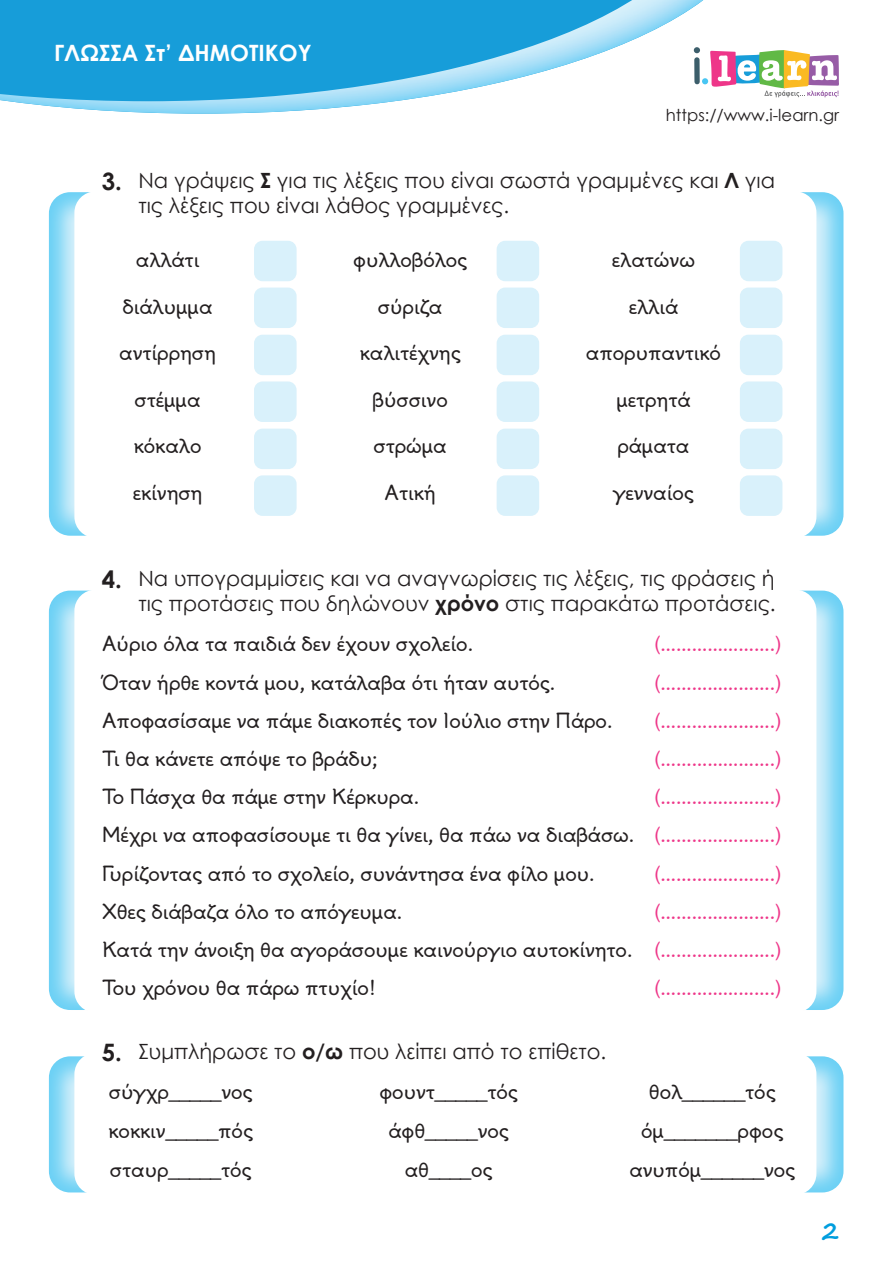
<style>
.page{position:relative;width:893px;height:1263px;background:#fff}
.page>*{position:absolute;margin:0;border:0;box-sizing:border-box;transform-origin:0 0}
.t1{font:700 24px "Century Gothic";color:#231f20}
.t2{font:700 24px "Segoe Script";color:#009ede}
.t3{font:700 22.5px "Century Gothic";color:#fff}
.t4{font:21px "PF Alfabeta";color:#231f20}
.t5{font:21px/25.2px "Century Gothic";color:#231f20}
.t6{font:21px "PF Alfabeta";color:#ee3689}
.t7{font:16.5px "Century Gothic";color:#231f20}
.s1{font-weight:700}
</style>
<div class="page">
<img style="left:7px;top:101px;width:381px;height:13px">
<svg style="left:0;top:0;width:704px;height:101px;fill:#179dd9"></svg>
<svg style="left:694px;top:47px;width:145px;height:50px"></svg>
<div style="left:47px;top:192px;width:797px;height:345px;background:#48c6f3;opacity:.77"></div>
<div style="left:74px;top:191px;width:742px;height:347px;background:#fff;border-radius:21px"></div>
<div style="left:47px;top:590px;width:797px;height:420px;background:#48c6f3;opacity:.77"></div>
<div style="left:74px;top:590px;width:742px;height:423px;background:#fff;border-radius:21px"></div>
<div style="left:47px;top:1055px;width:797px;height:140px;background:#48c6f3;opacity:.77"></div>
<div style="left:74px;top:1053px;width:742px;height:142px;background:#fff;border-radius:21px"></div>
<div style="left:254px;top:241px;width:43px;height:40px;background:#d9f1fb;border-radius:9px"></div>
<div style="left:497px;top:241px;width:42px;height:40px;background:#d9f1fb;border-radius:9px"></div>
<div style="left:740px;top:241px;width:42px;height:40px;background:#d9f1fb;border-radius:9px"></div>
<div style="left:254px;top:335px;width:43px;height:40px;background:#d9f1fb;border-radius:9px"></div>
<div style="left:497px;top:335px;width:42px;height:40px;background:#d9f1fb;border-radius:9px"></div>
<div style="left:740px;top:335px;width:42px;height:40px;background:#d9f1fb;border-radius:9px"></div>
<div style="left:254px;top:429px;width:43px;height:40px;background:#d9f1fb;border-radius:9px"></div>
<div style="left:497px;top:429px;width:42px;height:40px;background:#d9f1fb;border-radius:9px"></div>
<div style="left:740px;top:429px;width:42px;height:40px;background:#d9f1fb;border-radius:9px"></div>
<div style="left:254px;top:288px;width:43px;height:40px;background:#d9f1fb;border-radius:9px"></div>
<div style="left:497px;top:288px;width:42px;height:40px;background:#d9f1fb;border-radius:9px"></div>
<div style="left:740px;top:288px;width:42px;height:40px;background:#d9f1fb;border-radius:9px"></div>
<div style="left:254px;top:381px;width:43px;height:41px;background:#d9f1fb;border-radius:9px"></div>
<div style="left:497px;top:381px;width:42px;height:41px;background:#d9f1fb;border-radius:9px"></div>
<div style="left:740px;top:381px;width:42px;height:41px;background:#d9f1fb;border-radius:9px"></div>
<div style="left:254px;top:475px;width:43px;height:41px;background:#d9f1fb;border-radius:9px"></div>
<div style="left:497px;top:475px;width:42px;height:41px;background:#d9f1fb;border-radius:9px"></div>
<div style="left:740px;top:475px;width:42px;height:41px;background:#d9f1fb;border-radius:9px"></div>
<p class="t3" style="left:54px;top:35px;width:259px">ΓΛΩΣΣΑ Στ’ ΔΗΜΟΤΙΚΟΥ</p>
<p class="t7" style="left:666px;top:103px;width:175px">https://www.i-learn.gr</p>
<p class="t1" style="left:102px;top:163px;width:22px">3.</p>
<p class="t5" style="left:138px;top:167px;width:638px">Να γράψεις <span class="s1">Σ</span> για τις λέξεις που είναι σωστά γραμμένες και <span class="s1">Λ</span> για τις λέξεις που είναι λάθος γραμμένες.</p>
<p class="t4" style="left:136px;top:248px;width:65px">αλλάτι</p>
<p class="t4" style="left:123px;top:294px;width:91px">διάλυμμα</p>
<p class="t4" style="left:119px;top:341px;width:98px">αντίρρηση</p>
<p class="t4" style="left:135px;top:387px;width:68px">στέμμα</p>
<p class="t4" style="left:134px;top:434px;width:69px">κόκαλο</p>
<p class="t4" style="left:133px;top:480px;width:71px">εκίνηση</p>
<p class="t4" style="left:353px;top:248px;width:116px">φυλλοβόλος</p>
<p class="t4" style="left:378px;top:294px;width:66px">σύριζα</p>
<p class="t4" style="left:360px;top:341px;width:102px">καλιτέχνης</p>
<p class="t4" style="left:373px;top:387px;width:77px">βύσσινο</p>
<p class="t4" style="left:374px;top:434px;width:75px">στρώμα</p>
<p class="t4" style="left:384px;top:480px;width:53px">Ατική</p>
<p class="t4" style="left:612px;top:248px;width:85px">ελατώνω</p>
<p class="t4" style="left:629px;top:294px;width:51px">ελλιά</p>
<p class="t4" style="left:586px;top:341px;width:137px">απορυπαντικό</p>
<p class="t4" style="left:616px;top:387px;width:76px">μετρητά</p>
<p class="t4" style="left:617px;top:434px;width:74px">ράματα</p>
<p class="t4" style="left:613px;top:480px;width:82px">γενναίος</p>
<p class="t1" style="left:102px;top:561px;width:22px">4.</p>
<p class="t5" style="left:138px;top:565px;width:639px">Να υπογραμμίσεις και να αναγνωρίσεις τις λέξεις, τις φράσεις ή τις προτάσεις που δηλώνουν <span class="s1">χρόνο</span> στις παρακάτω προτάσεις.</p>
<p class="t4" style="left:102px;top:632px;width:373px">Αύριο όλα τα παιδιά δεν έχουν σχολείο.</p>
<p class="t6" style="left:655px;top:632px;width:128px">(………………….)</p>
<p class="t4" style="left:102px;top:670px;width:455px">Όταν ήρθε κοντά μου, κατάλαβα ότι ήταν αυτός.</p>
<p class="t6" style="left:655px;top:670px;width:128px">(………………….)</p>
<p class="t4" style="left:102px;top:708px;width:512px">Αποφασίσαμε να πάμε διακοπές τον Ιούλιο στην Πάρο.</p>
<p class="t6" style="left:655px;top:708px;width:128px">(………………….)</p>
<p class="t4" style="left:102px;top:746px;width:277px">Τι θα κάνετε απόψε το βράδυ;</p>
<p class="t6" style="left:655px;top:746px;width:128px">(………………….)</p>
<p class="t4" style="left:102px;top:785px;width:319px">Το Πάσχα θα πάμε στην Κέρκυρα.</p>
<p class="t6" style="left:655px;top:785px;width:128px">(………………….)</p>
<p class="t4" style="left:102px;top:823px;width:534px">Μέχρι να αποφασίσουμε τι θα γίνει, θα πάω να διαβάσω.</p>
<p class="t6" style="left:655px;top:823px;width:128px">(………………….)</p>
<p class="t4" style="left:102px;top:861px;width:494px">Γυρίζοντας από το σχολείο, συνάντησα ένα φίλο μου.</p>
<p class="t6" style="left:655px;top:861px;width:128px">(………………….)</p>
<p class="t4" style="left:102px;top:899px;width:302px">Χθες διάβαζα όλο το απόγευμα.</p>
<p class="t6" style="left:655px;top:899px;width:128px">(………………….)</p>
<p class="t4" style="left:102px;top:937px;width:532px">Κατά την άνοιξη θα αγοράσουμε καινούργιο αυτοκίνητο.</p>
<p class="t6" style="left:655px;top:937px;width:128px">(………………….)</p>
<p class="t4" style="left:102px;top:976px;width:276px">Του χρόνου θα πάρω πτυχίο!</p>
<p class="t6" style="left:655px;top:976px;width:128px">(………………….)</p>
<p class="t1" style="left:102px;top:1034px;width:22px">5.</p>
<p class="t5" style="left:138px;top:1038px;width:469px">Συμπλήρωσε το <span class="s1">ο/ω</span> που λείπει από το επίθετο.</p>
<p class="t4" style="left:109px;top:1080px;width:145px">σύγχρ_____νος</p>
<p class="t4" style="left:108px;top:1119px;width:146px">κοκκιν_____πός</p>
<p class="t4" style="left:110px;top:1158px;width:143px">σταυρ_____τός</p>
<p class="t4" style="left:379px;top:1080px;width:140px">φουντ_____τός</p>
<p class="t4" style="left:388px;top:1119px;width:122px">άφθ_____νος</p>
<p class="t4" style="left:405px;top:1158px;width:89px">αθ____ος</p>
<p class="t4" style="left:649px;top:1080px;width:128px">θολ______τός</p>
<p class="t4" style="left:641px;top:1119px;width:144px">όμ_______ρφος</p>
<p class="t4" style="left:629px;top:1158px;width:167px">ανυπόμ______νος</p>
<p class="t2" style="left:821px;top:1211px;width:19px">2</p>
</div>
